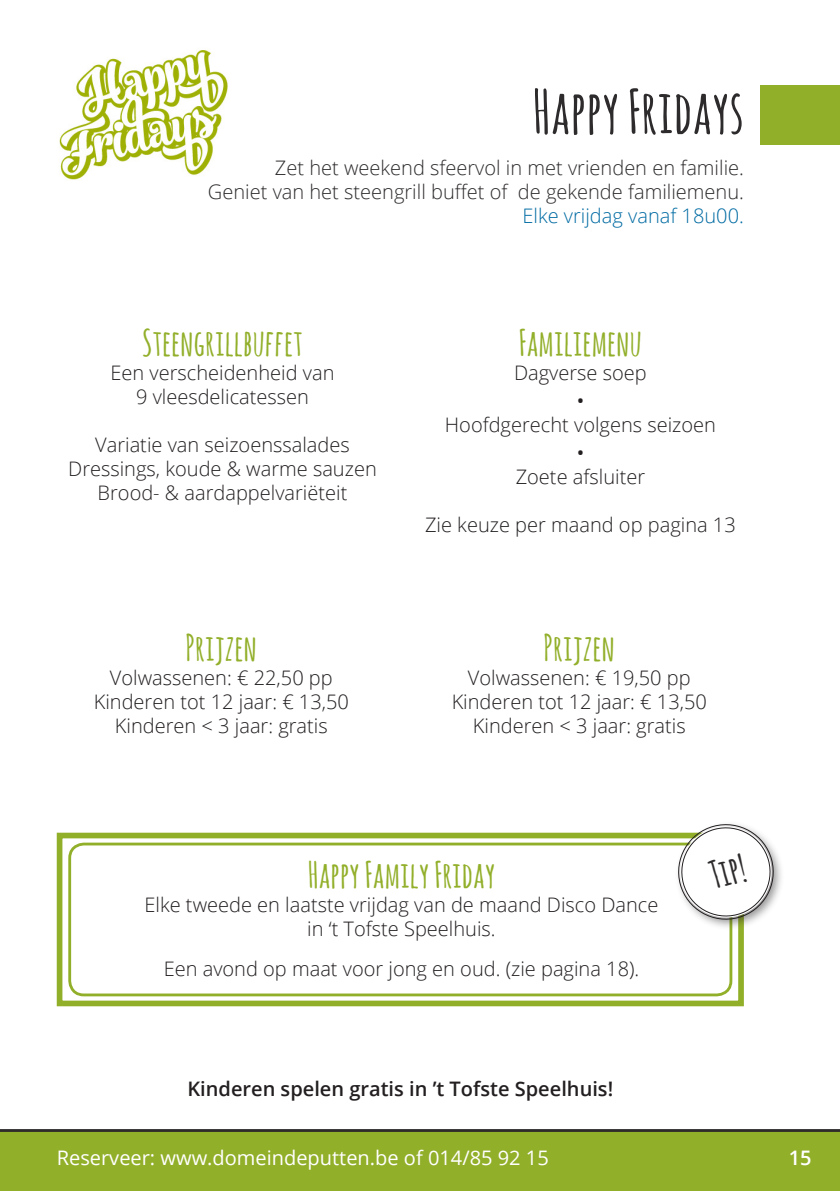
<style>
.page{position:relative;width:840px;height:1191px;background:#fff}
.page>*{position:absolute;margin:0;border:0;box-sizing:border-box;transform-origin:0 0}
.Brasserie_-_Title{font:700 60px "Amatic SC";color:#2e2b2c}
.t1{font:700 37.4px "Amatic SC";color:#2e2b2c}
.Brasserie_-_Small_Ti{font:700 36px "Amatic SC";color:#92af2a}
.t2{font:300 20px "Open Sans";color:#231f20}
.t3{font:300 20px "Open Sans";color:#2e2b2c}
.t4{font:20px "Open Sans";color:#fff}
.t5{font:600 20px "Open Sans";color:#231f20}
.t6{font:300 20px "Open Sans";color:#006ba3}
.t7{font:600 20px "Open Sans";color:#fff}
.t8{font:20px "Open Sans";color:#231f20}
</style>
<div class="page">
<div style="left:0;top:1131px;width:839px;height:60px;background:#92af2a"></div>
<hr style="left:0;top:1129px;width:839px;height:2px;background:#2e2b2c">
<div style="left:760px;top:85px;width:79px;height:59px;background:#92af2a"></div>
<img style="left:59px;top:50px;width:169px;height:130px">
<svg style="left:56px;top:832px;width:688px;height:175px"></svg>
<div style="left:673px;top:820px;width:112px;height:112px;background:#2e2b2c;opacity:.5"></div>
<svg style="left:673px;top:820px;width:104px;height:104px"></svg>
<p class="Brasserie_-_Title" style="left:532px;top:69px;width:213px">Happy Fridays</p>
<p class="t3" style="left:275px;top:154px;width:470px">Zet het weekend sfeervol in met vrienden en familie.</p>
<p class="t3" style="left:208px;top:178px;width:537px">Geniet van het steengrill buffet of de gekende familiemenu.</p>
<p class="t6" style="left:522px;top:202px;width:223px">Elke vrijdag vanaf 18u00.</p>
<p class="Brasserie_-_Small_Ti" style="left:142px;top:316px;width:162px">Steengrillbuffet</p>
<p class="t2" style="left:110px;top:358px;width:225px">Een verscheidenheid van</p>
<p class="t2" style="left:136px;top:382px;width:174px">9 vleesdelicatessen</p>
<p class="t2" style="left:95px;top:430px;width:256px">Variatie van seizoenssalades</p>
<p class="t2" style="left:68px;top:454px;width:310px">Dressings, koude &amp; warme sauzen</p>
<p class="t2" style="left:97px;top:478px;width:251px">Brood- &amp; aardappelvariëteit</p>
<p class="Brasserie_-_Small_Ti" style="left:185px;top:622px;width:73px">Prijzen</p>
<p class="t2" style="left:110px;top:664px;width:224px">Volwassenen: € 22,50 pp</p>
<p class="t2" style="left:94px;top:688px;width:256px">Kinderen tot 12 jaar: € 13,50</p>
<p class="t2" style="left:115px;top:712px;width:214px">Kinderen &lt; 3 jaar: gratis</p>
<p class="Brasserie_-_Small_Ti" style="left:518px;top:316px;width:125px">Familiemenu</p>
<p class="t2" style="left:514px;top:358px;width:134px">Dagverse soep</p>
<p class="t8" style="left:576px;top:386px;width:9px">•</p>
<p class="t2" style="left:444px;top:410px;width:272px">Hoofdgerecht volgens seizoen</p>
<p class="t8" style="left:576px;top:438px;width:9px">•</p>
<p class="t2" style="left:515px;top:462px;width:131px">Zoete afsluiter</p>
<p class="t2" style="left:425px;top:510px;width:312px">Zie keuze per maand op pagina 13</p>
<p class="Brasserie_-_Small_Ti" style="left:543px;top:622px;width:73px">Prijzen</p>
<p class="t2" style="left:467px;top:664px;width:224px">Volwassenen: € 19,50 pp</p>
<p class="t2" style="left:451px;top:688px;width:256px">Kinderen tot 12 jaar: € 13,50</p>
<p class="t2" style="left:472px;top:712px;width:214px">Kinderen &lt; 3 jaar: gratis</p>
<p class="Brasserie_-_Small_Ti" style="left:307px;top:849px;width:189px">Happy Family Friday</p>
<p class="t2" style="left:144px;top:891px;width:515px">Elke tweede en laatste vrijdag van de maand Disco Dance</p>
<p class="t2" style="left:307px;top:915px;width:190px">in ‘t Tofste Speelhuis.</p>
<p class="t2" style="left:163px;top:955px;width:477px">Een avond op maat voor jong en oud. (zie pagina 18).</p>
<p class="t5" style="left:187px;top:1075px;width:427px">Kinderen spelen gratis in ’t Tofste Speelhuis!</p>
<p class="t1" style="left:703px;top:850px;width:38px;rotate:-15deg">Tip!</p>
<p class="t4" style="left:57px;top:1143px;width:493px">Reserveer: www.domeindeputten.be of 014/85 92 15</p>
<p class="t7" style="left:788px;top:1143px;width:24px">15</p>
</div>
